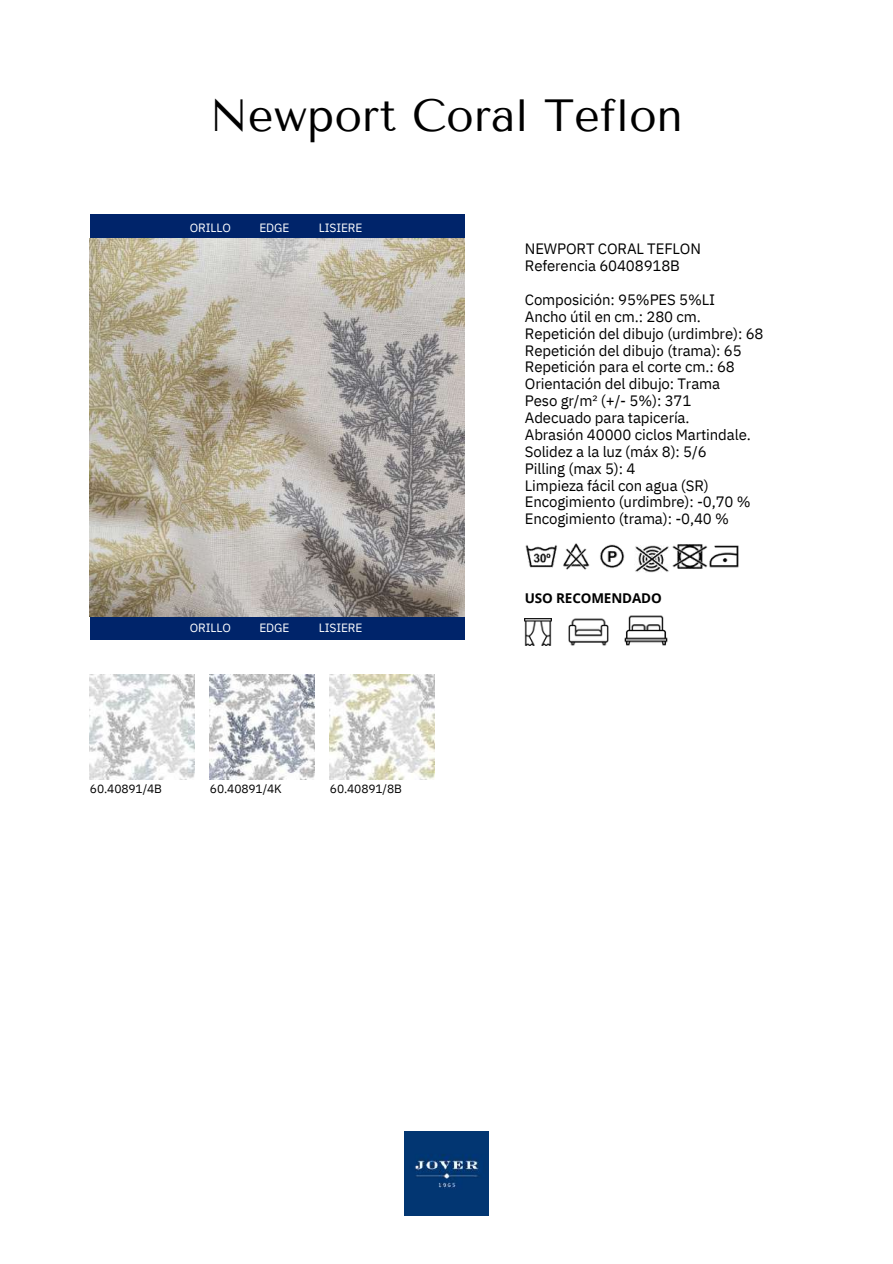
<style>
.page{position:relative;width:893px;height:1264px;background:#fff}
.page>*{position:absolute;margin:0;border:0;box-sizing:border-box;transform-origin:0 0}
.t1{font:45px "Tenor Sans";color:#000}
.t2{font:15px/16.8px "IBM Plex Sans";letter-spacing:-.01em;color:#000}
.t3{font:700 13.5px "Open Sans";letter-spacing:-.01em;color:#000}
.t4{font:12px "IBM Plex Sans";letter-spacing:-.01em;color:#fff}
.t5{font:12px "IBM Plex Sans";letter-spacing:-.01em;color:#000}
</style>
<div class="page">
<div style="left:90px;top:214px;width:375px;height:24px;background:#00246a"></div>
<div style="left:90px;top:616px;width:375px;height:24px;background:#00246a"></div>
<img style="left:90px;top:674px;width:104px;height:105px">
<img style="left:210px;top:674px;width:104px;height:105px">
<img style="left:330px;top:674px;width:104px;height:105px">
<img style="left:525px;top:545px;width:32px;height:23px">
<img style="left:563px;top:543px;width:27px;height:27px">
<img style="left:600px;top:544px;width:25px;height:24px">
<img style="left:635px;top:545px;width:34px;height:27px">
<img style="left:672px;top:544px;width:67px;height:25px">
<img style="left:525px;top:618px;width:27px;height:27px">
<img style="left:568px;top:618px;width:40px;height:28px">
<img style="left:624px;top:615px;width:43px;height:31px">
<img style="left:404px;top:1131px;width:84px;height:84px">
<img style="left:90px;top:238px;width:374px;height:378px">
<h1 class="t1" style="left:210px;top:89px;width:475px">Newport Coral Teflon</h1>
<p class="t4" style="left:190px;top:220px;width:42px">ORILLO</p>
<p class="t4" style="left:259px;top:220px;width:32px">EDGE</p>
<p class="t4" style="left:319px;top:220px;width:45px">LISIERE</p>
<p class="t4" style="left:190px;top:620px;width:42px">ORILLO</p>
<p class="t4" style="left:259px;top:620px;width:32px">EDGE</p>
<p class="t4" style="left:319px;top:620px;width:45px">LISIERE</p>
<p class="t2" style="left:525px;top:240px;width:178px">NEWPORT CORAL TEFLON<br>Referencia 60408918B</p>
<p class="t2" style="left:525px;top:291px;width:240px">Composición: 95%PES 5%LI<br>Ancho útil en cm.: 280 cm.<br>Repetición del dibujo (urdimbre): 68<br>Repetición del dibujo (trama): 65<br>Repetición para el corte cm.: 68<br>Orientación del dibujo: Trama<br>Peso gr/m² (+/- 5%): 371<br>Adecuado para tapicería.<br>Abrasión 40000 ciclos Martindale.<br>Solidez a la luz (máx 8): 5/6<br>Pilling (max 5): 4<br>Limpieza fácil con agua (SR)<br>Encogimiento (urdimbre): -0,70 %<br>Encogimiento (trama): -0,40 %</p>
<p class="t3" style="left:525px;top:588px;width:138px">USO RECOMENDADO</p>
<p class="t5" style="left:90px;top:780px;width:74px">60.40891/4B</p>
<p class="t5" style="left:210px;top:780px;width:73px">60.40891/4K</p>
<p class="t5" style="left:330px;top:780px;width:74px">60.40891/8B</p>
</div>
